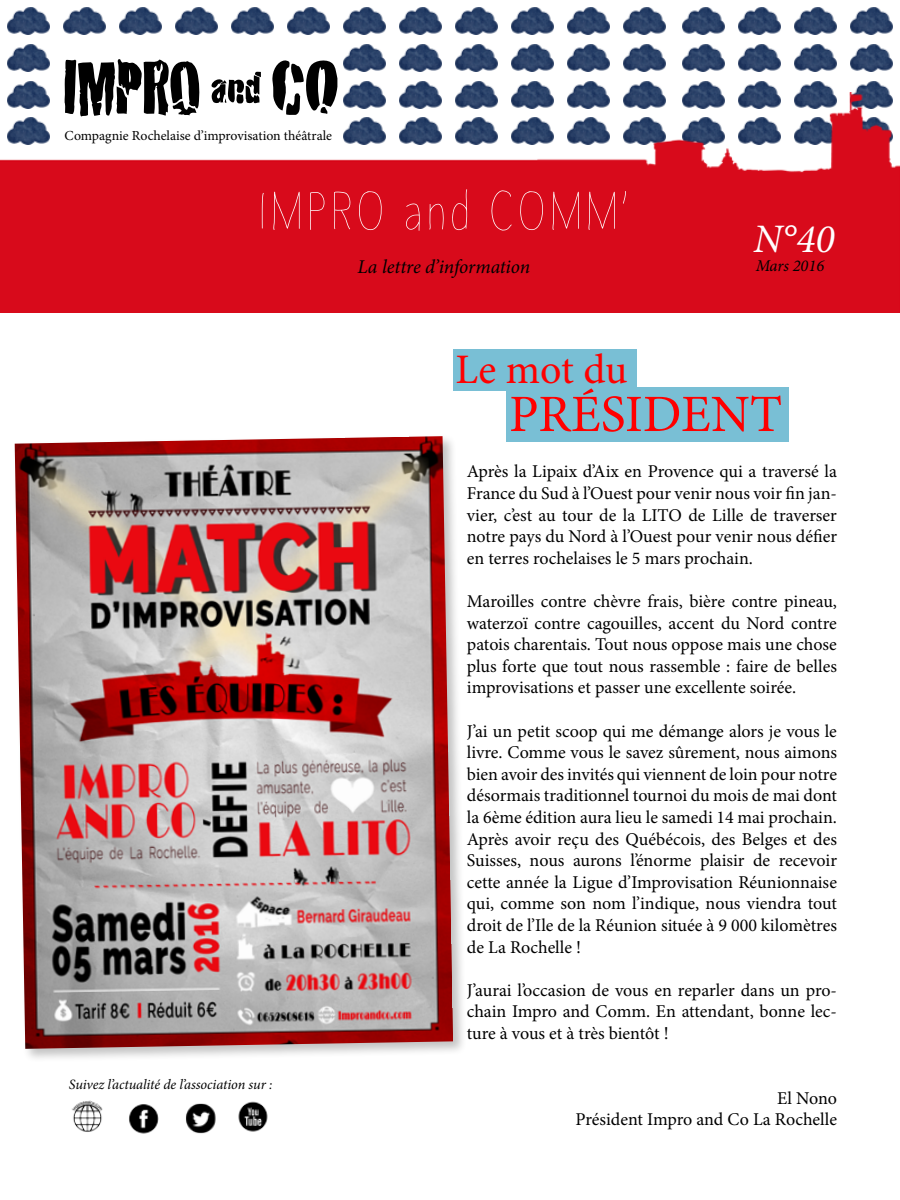
<style>
.page{position:relative;width:900px;height:1200px;background:#fff}
.page>*{position:absolute;margin:0;border:0;box-sizing:border-box;transform-origin:0 0}
.t1{font:54px "Avenir Condensed Hand";color:#fff}
.t2{font:52.5px "Minion Pro";color:#f00}
.t3{font:42px "Minion Pro";letter-spacing:-.01em;color:#f00}
.t4{font:italic 40.5px "Minion Pro";color:#fff}
.t5{font:italic 19.5px "Minion Pro";letter-spacing:-.01em;color:#000}
.t6{font:18px/21.6px "Minion Pro";color:#000;text-align:justify}
.t7{font:italic 16.5px "Minion Pro";color:#000}
.t8{font:italic 14.25px "Minion Pro";letter-spacing:-.01em;color:#000}
.t9{font:13.8px "Minion Pro";color:#000}
</style>
<div class="page">
<img style="left:232px;top:8px;width:42px;height:27px">
<img style="left:120px;top:8px;width:42px;height:27px">
<img style="left:64px;top:8px;width:42px;height:27px">
<img style="left:288px;top:8px;width:42px;height:27px">
<img style="left:176px;top:8px;width:42px;height:27px">
<img style="left:8px;top:8px;width:42px;height:27px">
<img style="left:11px;top:81px;width:36px;height:12px">
<img style="left:8px;top:45px;width:42px;height:27px">
<img style="left:455px;top:8px;width:42px;height:27px">
<img style="left:459px;top:81px;width:36px;height:12px">
<img style="left:455px;top:45px;width:42px;height:27px">
<img style="left:738px;top:8px;width:42px;height:27px">
<img style="left:742px;top:81px;width:36px;height:12px">
<img style="left:738px;top:45px;width:42px;height:27px">
<img style="left:343px;top:8px;width:42px;height:27px">
<img style="left:347px;top:81px;width:36px;height:12px">
<img style="left:343px;top:45px;width:42px;height:27px">
<img style="left:567px;top:8px;width:42px;height:27px">
<img style="left:571px;top:81px;width:36px;height:12px">
<img style="left:567px;top:45px;width:42px;height:27px">
<img style="left:850px;top:8px;width:42px;height:27px">
<img style="left:850px;top:81px;width:40px;height:12px">
<img style="left:850px;top:45px;width:42px;height:27px">
<img style="left:511px;top:8px;width:42px;height:27px">
<img style="left:515px;top:81px;width:36px;height:12px">
<img style="left:511px;top:45px;width:42px;height:27px">
<img style="left:794px;top:8px;width:42px;height:27px">
<img style="left:798px;top:81px;width:36px;height:12px">
<img style="left:794px;top:45px;width:42px;height:27px">
<img style="left:399px;top:8px;width:42px;height:27px">
<img style="left:403px;top:81px;width:36px;height:12px">
<img style="left:399px;top:45px;width:42px;height:27px">
<img style="left:682px;top:8px;width:42px;height:27px">
<img style="left:686px;top:81px;width:36px;height:12px">
<img style="left:682px;top:45px;width:42px;height:27px">
<img style="left:623px;top:8px;width:42px;height:27px">
<img style="left:627px;top:81px;width:36px;height:12px">
<img style="left:623px;top:45px;width:42px;height:27px">
<div style="left:453px;top:349px;width:183px;height:41px;background:#79bfd5"></div>
<div style="left:506px;top:387px;width:282px;height:54px;background:#79bfd5"></div>
<img style="left:1px;top:93px;width:899px;height:220px">
<svg style="left:65px;top:59px;width:135px;height:57px"></svg>
<svg style="left:272px;top:60px;width:65px;height:55px"></svg>
<svg style="left:211px;top:71px;width:50px;height:35px"></svg>
<img style="left:72px;top:1100px;width:31px;height:32px">
<img style="left:129px;top:1104px;width:30px;height:30px">
<img style="left:238px;top:1101px;width:30px;height:31px">
<img style="left:186px;top:1103px;width:30px;height:31px">
<div style="left:12px;top:434px;width:454px;height:628px;background:#000;opacity:.24"></div>
<img style="left:15px;top:436px;width:438px;height:613px">
<p class="t9" style="left:65px;top:126px;width:269px">Compagnie Rochelaise d’improvisation théâtrale</p>
<h1 class="t1" style="left:257px;top:165px;width:376px">IMPRO and COMM’</h1>
<p class="t5" style="left:358px;top:254px;width:174px">La lettre d’information</p>
<h3 class="t4" style="left:753px;top:212px;width:83px">N°40</h3>
<p class="t7" style="left:756px;top:255px;width:70px">Mars 2016</p>
<h3 class="t3" style="left:455px;top:341px;width:173px">Le mot du</h3>
<h2 class="t2" style="left:509px;top:379px;width:275px">PRÉSIDENT</h2>
<p class="t8" style="left:69px;top:1075px;width:205px">Suivez l’actualité de l’association sur :</p>
<p class="t6" style="left:467px;top:461px;width:372px">Après la Lipaix d’Aix en Provence qui a traversé la France du Sud à l’Ouest pour venir nous voir fin jan&shy;vier, c’est au tour de la LITO de Lille de traverser notre pays du Nord à l’Ouest pour venir nous défier en terres rochelaises le 5 mars prochain.</p>
<p class="t6" style="left:467px;top:591px;width:372px">Maroilles contre chèvre frais, bière contre pineau, waterzoï contre cagouilles, accent du Nord contre patois charentais. Tout nous oppose mais une chose plus forte que tout nous rassemble : faire de belles improvisations et passer une excellente soirée.</p>
<p class="t6" style="left:467px;top:720px;width:372px">J’ai un petit scoop qui me démange alors je vous le livre. Comme vous le savez sûrement, nous aimons bien avoir des invités qui viennent de loin pour notre désormais traditionnel tournoi du mois de mai dont la 6ème édition aura lieu le samedi 14 mai prochain.<br>Après avoir reçu des Québécois, des Belges et des Suisses, nous aurons l’énorme plaisir de recevoir cette année la Ligue d’Improvisation Réunionnaise qui, comme son nom l’indique, nous viendra tout droit de l’Ile de la Réunion située à 9 000 kilomètres de La Rochelle !</p>
<p class="t6" style="left:467px;top:979px;width:372px">J’aurai l’occasion de vous en reparler dans un pro&shy;chain Impro and Comm. En attendant, bonne lec&shy;ture à vous et à très bientôt !</p>
<p class="t6" style="left:575px;top:1087px;width:263px;text-align:right">El Nono<br>Président Impro and Co La Rochelle</p>
</div>
